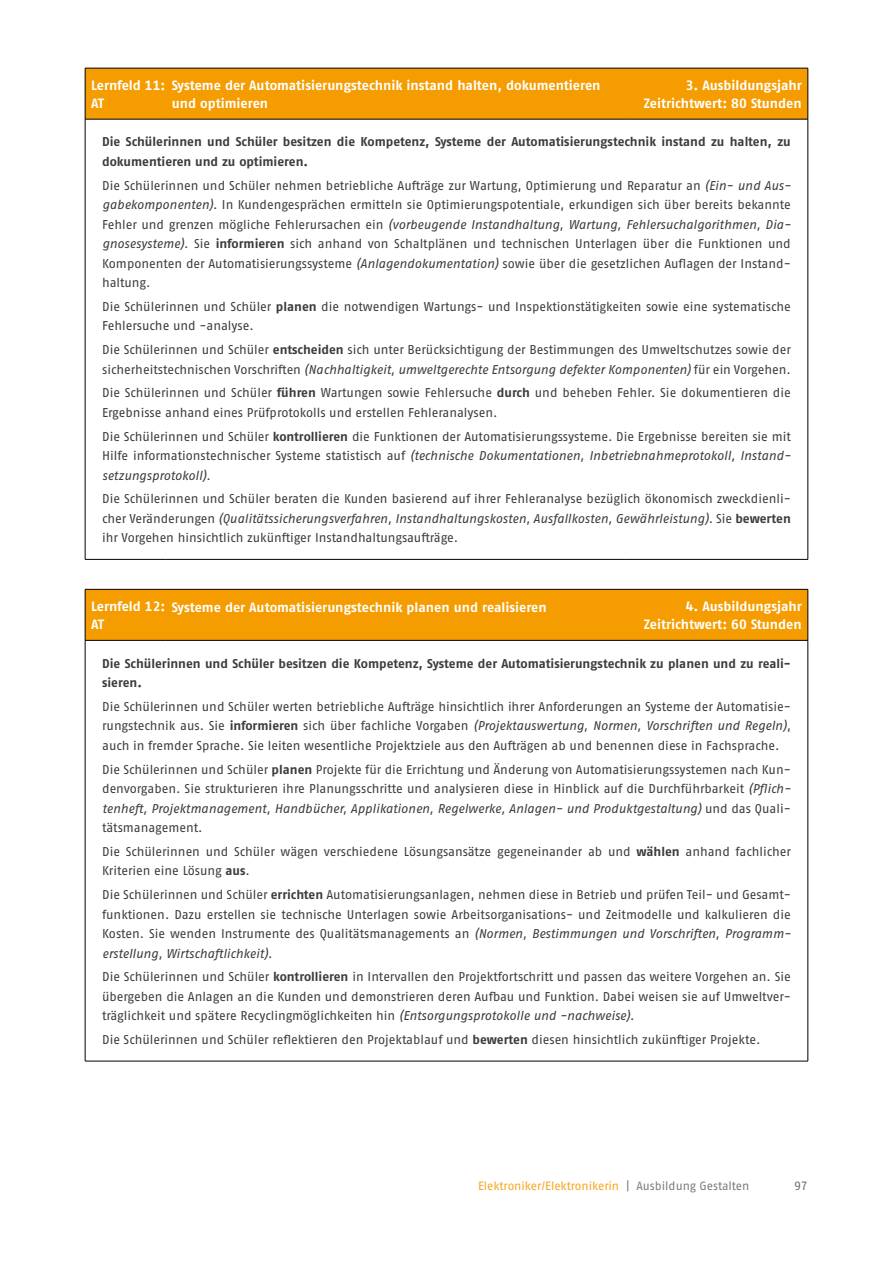
<style>
.page{position:relative;width:893px;height:1263px;background:#fff}
.page>*{position:absolute;margin:0;border:0;box-sizing:border-box;transform-origin:0 0}
.id571{font:700 13.5px/18px "Fago Pro";letter-spacing:-.005em;color:#fff;text-align:right}
.id549{font:12.75px/19.5px "Fago Pro";color:#3c3c3b;text-align:justify}
.id549-2{font:700 12.75px/19.5px "Fago Pro";color:#3c3c3b}
.t1{font:12px "Fago Pro";letter-spacing:-.005em;color:#f7a723}
.t2{font:12px "Fago Pro";color:#6b6b6a}
.s1{font-style:italic}
.s2{font-weight:700}
.s3{color:#7c7c7b}
</style>
<div class="page">
<div style="left:86px;top:69px;width:722px;height:50px;background:#f59c00"></div>
<hr style="left:85px;top:68px;width:81px;height:1px;background:#000">
<hr style="left:85px;top:68px;width:1px;height:51px;background:#000">
<hr style="left:166px;top:68px;width:459px;height:1px;background:#000">
<hr style="left:625px;top:68px;width:183px;height:1px;background:#000">
<hr style="left:808px;top:68px;width:1px;height:51px;background:#000">
<hr style="left:85px;top:119px;width:81px;height:1px;background:#000">
<hr style="left:85px;top:119px;width:1px;height:440px;background:#000">
<hr style="left:166px;top:119px;width:459px;height:1px;background:#000">
<hr style="left:625px;top:119px;width:183px;height:1px;background:#000">
<hr style="left:808px;top:119px;width:1px;height:440px;background:#000">
<hr style="left:85px;top:559px;width:81px;height:1px;background:#000">
<hr style="left:166px;top:559px;width:459px;height:1px;background:#000">
<hr style="left:625px;top:559px;width:183px;height:1px;background:#000">
<div style="left:86px;top:590px;width:722px;height:50px;background:#f59c00"></div>
<hr style="left:85px;top:589px;width:81px;height:1px;background:#000">
<hr style="left:85px;top:589px;width:1px;height:51px;background:#000">
<hr style="left:166px;top:589px;width:459px;height:1px;background:#000">
<hr style="left:625px;top:589px;width:183px;height:1px;background:#000">
<hr style="left:808px;top:589px;width:1px;height:51px;background:#000">
<hr style="left:85px;top:640px;width:81px;height:1px;background:#000">
<hr style="left:85px;top:640px;width:1px;height:421px;background:#000">
<hr style="left:166px;top:640px;width:459px;height:1px;background:#000">
<hr style="left:625px;top:640px;width:183px;height:1px;background:#000">
<hr style="left:808px;top:640px;width:1px;height:421px;background:#000">
<hr style="left:85px;top:1061px;width:81px;height:1px;background:#000">
<hr style="left:166px;top:1061px;width:459px;height:1px;background:#000">
<hr style="left:625px;top:1061px;width:183px;height:1px;background:#000">
<p class="id571" style="left:172px;top:76px;width:430px;text-align:left">Systeme der Automatisierungstechnik instand halten, dokumentieren und optimieren</p>
<p class="id571" style="left:644px;top:76px;width:160px">3. Ausbildungsjahr<br>Zeitrichtwert: 80 Stunden</p>
<p class="id549-2" style="left:102px;top:132px;width:690px">Die Schülerinnen und Schüler besitzen die Kompetenz, Systeme der Automatisierungstechnik instand zu halten, zu dokumentieren und zu optimieren.</p>
<p class="id549" style="left:102px;top:175px;width:690px">Die Schülerinnen und Schüler nehmen betriebliche Aufträge zur Wartung, Optimierung und Reparatur an <span class="s1">(Ein- und Aus&shy;gabekomponenten)</span>. In Kundengesprächen ermitteln sie Optimierungspotentiale, erkundigen sich über bereits bekannte Fehler und grenzen mögliche Fehlerursachen ein <span class="s1">(vorbeugende Instandhaltung, Wartung, Fehlersuchalgorithmen, Dia&shy;gnosesysteme)</span>. Sie <span class="s2">informieren</span> sich anhand von Schaltplänen und technischen Unterlagen über die Funktionen und Komponenten der Automatisierungssysteme <span class="s1">(Anlagendokumentation)</span> sowie über die gesetzlichen Auflagen der Instand&shy;haltung.</p>
<p class="id549" style="left:102px;top:297px;width:690px">Die Schülerinnen und Schüler <span class="s2">planen</span> die notwendigen Wartungs- und Inspektionstätigkeiten sowie eine systematische<br>Fehlersuche und -analyse.</p>
<p class="id549" style="left:102px;top:340px;width:690px">Die Schülerinnen und Schüler <span class="s2">entscheiden</span> sich unter Berücksichtigung der Bestimmungen des Umweltschutzes sowie der sicherheitstechnischen Vorschriften <span class="s1">(Nachhaltigkeit, umweltgerechte Entsorgung defekter Komponenten)</span> für ein Vorgehen.</p>
<p class="id549" style="left:102px;top:383px;width:690px">Die Schülerinnen und Schüler <span class="s2">führen</span> Wartungen sowie Fehlersuche <span class="s2">durch</span> und beheben Fehler. Sie dokumentieren die<br>Ergebnisse anhand eines Prüfprotokolls und erstellen Fehleranalysen.</p>
<p class="id549" style="left:102px;top:426px;width:690px">Die Schülerinnen und Schüler <span class="s2">kontrollieren</span> die Funktionen der Automatisierungssysteme. Die Ergebnisse bereiten sie mit Hilfe informationstechnischer Systeme statistisch auf <span class="s1">(technische Dokumentationen, Inbetriebnahmeprotokoll, Instand&shy;setzungsprotokoll)</span>.</p>
<p class="id549" style="left:102px;top:489px;width:690px">Die Schülerinnen und Schüler beraten die Kunden basierend auf ihrer Fehleranalyse bezüglich ökonomisch zweckdienli&shy;cher Veränderungen <span class="s1">(Qualitätssicherungsverfahren, Instandhaltungskosten, Ausfallkosten, Gewährleistung)</span>. Sie <span class="s2">bewerten </span>ihr Vorgehen hinsichtlich zukünftiger Instandhaltungsaufträge.</p>
<p class="id571" style="left:91px;top:76px;width:76px">Lernfeld 11:</p>
<p class="id571" style="left:91px;top:94px;width:14px">AT</p>
<p class="id571" style="left:172px;top:598px;width:376px">Systeme der Automatisierungstechnik planen und realisieren</p>
<p class="id571" style="left:644px;top:597px;width:160px">4. Ausbildungsjahr<br>Zeitrichtwert: 60 Stunden</p>
<p class="id549-2" style="left:102px;top:653px;width:690px">Die Schülerinnen und Schüler besitzen die Kompetenz, Systeme der Automatisierungstechnik zu planen und zu reali&shy;sieren.</p>
<p class="id549" style="left:102px;top:696px;width:690px">Die Schülerinnen und Schüler werten betriebliche Aufträge hinsichtlich ihrer Anforderungen an Systeme der Automatisie&shy;rungstechnik aus. Sie <span class="s2">informieren</span> sich über fachliche Vorgaben <span class="s1">(Projektauswertung, Normen, Vorschriften und Regeln)</span>, auch in fremder Sprache. Sie leiten wesentliche Projektziele aus den Aufträgen ab und benennen diese in Fachsprache.</p>
<p class="id549" style="left:102px;top:759px;width:690px">Die Schülerinnen und Schüler <span class="s2">planen</span> Projekte für die Errichtung und Änderung von Automatisierungssystemen nach Kun&shy;denvorgaben. Sie strukturieren ihre Planungsschritte und analysieren diese in Hinblick auf die Durchführbarkeit <span class="s1">(Pflich&shy;tenheft, Projektmanagement, Handbücher, Applikationen, Regelwerke, Anlagen- und Produktgestaltung)</span> und das Quali&shy;tätsmanagement.</p>
<p class="id549" style="left:102px;top:841px;width:690px">Die Schülerinnen und Schüler wägen verschiedene Lösungsansätze gegeneinander ab und <span class="s2">wählen</span> anhand fachlicher<br>Kriterien eine Lösung <span class="s2">aus</span>.</p>
<p class="id549" style="left:102px;top:885px;width:690px">Die Schülerinnen und Schüler <span class="s2">errichten</span> Automatisierungsanlagen, nehmen diese in Betrieb und prüfen Teil- und Gesamt&shy;funktionen. Dazu erstellen sie technische Unterlagen sowie Arbeitsorganisations- und Zeitmodelle und kalkulieren die Kosten. Sie wenden Instrumente des Qualitätsmanagements an <span class="s1">(Normen, Bestimmungen und Vorschriften, Programm&shy;erstellung, Wirtschaftlichkeit)</span>.</p>
<p class="id549" style="left:102px;top:967px;width:690px">Die Schülerinnen und Schüler <span class="s2">kontrollieren</span> in Intervallen den Projektfortschritt und passen das weitere Vorgehen an. Sie übergeben die Anlagen an die Kunden und demonstrieren deren Aufbau und Funktion. Dabei weisen sie auf Umweltver&shy;träglichkeit und spätere Recyclingmöglichkeiten hin <span class="s1">(Entsorgungsprotokolle und -nachweise)</span>.</p>
<p class="id549" style="left:102px;top:1030px;width:660px">Die Schülerinnen und Schüler reflektieren den Projektablauf und <span class="s2">bewerten</span> diesen hinsichtlich zukünftiger Projekte.</p>
<p class="id571" style="left:91px;top:597px;width:76px">Lernfeld 12:</p>
<p class="id571" style="left:91px;top:615px;width:14px">AT</p>
<p class="t1" style="left:478px;top:1178px;width:273px">Elektroniker/Elektronikerin <span class="s3">| Ausbildung Gestalten</span></p>
<p class="t2" style="left:794px;top:1178px;width:15px">97</p>
</div>
